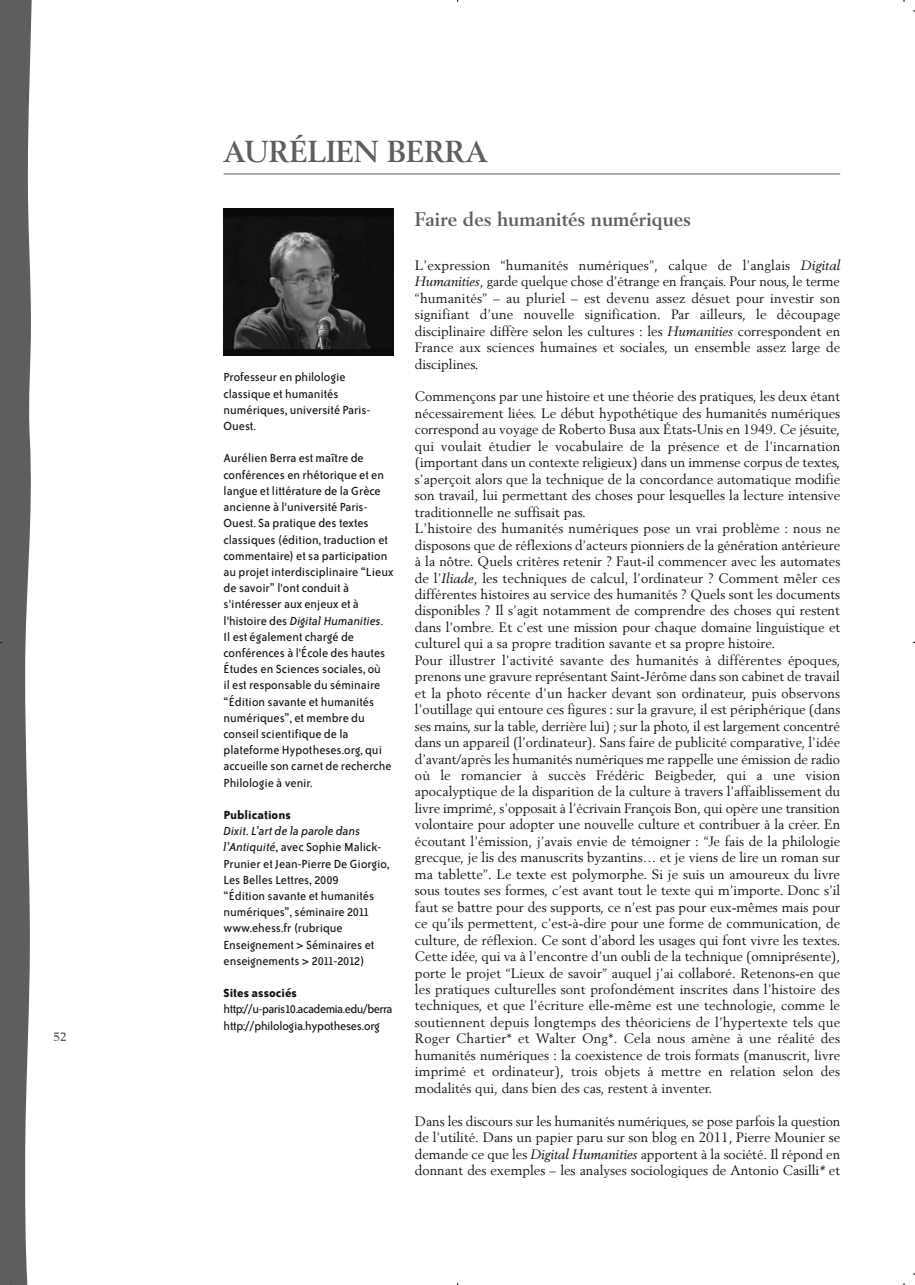
<style>
.page{position:relative;width:915px;height:1285px;background:#fff}
.page>*{position:absolute;margin:0;border:0;box-sizing:border-box;transform-origin:0 0}
.t1{font:700 30px "Berling";color:#5e5e5e}
.t2{font:700 19.5px "Berling";color:#5e5e5e}
.t3{font:13.5px/16.5px "Berling";color:#131313;text-align:justify}
.t4{font:13.5px/16.2px "Bailey Sans ITC Std";color:#131313}
.t5{font:13.5px/16.2px "Bailey Sans ITC Std";letter-spacing:-.035em;color:#131313}
.t6{font:700 13.5px "Bailey Sans ITC Std";color:#131313}
.t7{font:700 12px "Berling";color:#5e5e5e}
.s1{font-style:italic}
.s2{font-family:"Cambria";font-style:italic}
</style>
<div class="page">
<hr style="left:224px;top:174px;width:616px;height:1px;background:#5e5e5e">
<img style="left:224px;top:209px;width:170px;height:147px">
<hr style="left:437px;top:0;width:42px;height:1px;background:#000">
<hr style="left:437px;top:1284px;width:42px;height:1px;background:#000">
<svg style="left:0;top:0;width:32px;height:1285px;background:#6e6e6e"></svg>
<hr style="left:914px;top:621px;width:1px;height:42px;background:#000">
<p class="t7" style="left:54px;top:1032px;width:15px">52</p>
<h1 class="t1" style="left:224px;top:140px;width:266px">AURÉLIEN BERRA</h1>
<p class="t4" style="left:224px;top:370px;width:148px">Professeur en philologie classique et humanités numériques, université Paris-<br>Ouest.</p>
<p class="t4" style="left:224px;top:451px;width:171px">Aurélien Berra est maître de conférences en rhétorique et en langue et littérature de la Grèce ancienne à l'université Paris-<br>Ouest. Sa pratique des textes classiques (édition, traduction et commentaire) et sa participation au projet interdisciplinaire “Lieux de savoir” l'ont conduit à s'intéresser aux enjeux et à l'histoire des <span class="s1">Digital Humanities</span>.<br>Il est également chargé de conférences à l'École des hautes<br>Études en Sciences sociales, où<br>il est responsable du séminaire “Édition savante et humanités numériques”, et membre du conseil scientifique de la plateforme Hypotheses.org, qui accueille son carnet de recherche<br>Philologie à venir.</p>
<p class="t6" style="left:224px;top:810px;width:69px">Publications</p>
<p class="t4" style="left:224px;top:824px;width:167px"><span class="s1">Dixit. L’art de la parole dans l’Antiquité</span>, avec Sophie Malick-<br>Prunier et Jean-Pierre De Giorgio,<br>Les Belles Lettres, 2009<br>“Édition savante et humanités numériques”, séminaire 2011 www.ehess.fr (rubrique<br>Enseignement &gt; Séminaires et enseignements &gt; 2011-2012)</p>
<p class="t6" style="left:224px;top:988px;width:75px">Sites associés</p>
<p class="t5" style="left:224px;top:1002px;width:170px">http://u-paris10.academia.edu/berra http://philologia.hypotheses.org</p>
<h2 class="t2" style="left:415px;top:211px;width:278px">Faire des humanités numériques</h2>
<p class="t3" style="left:415px;top:257px;width:427px">L’expression “humanités numériques”, calque de l’anglais <span class="s1">digital humanities</span>, garde quelque chose d’étrange en français. Pour nous, le terme “humanités” – au pluriel – est devenu assez désuet pour investir son signifiant d’une nouvelle signification. Par ailleurs, le découpage disciplinaire diffère selon les cultures : les <span class="s1">humanities</span> correspondent en France aux sciences humaines et sociales, un ensemble assez large de disciplines.</p>
<p class="t3" style="left:415px;top:389px;width:427px;text-align:left">Commençons par une histoire et une théorie des pratiques, les deux étant nécessairement liées. Le début hypothétique des humanités numériques correspond au voyage de Roberto Busa aux États-Unis en 1949. Ce jésuite, qui voulait étudier le vocabulaire de la présence et de l'incarnation (important dans un contexte religieux) dans un immense corpus de textes, s’aperçoit alors que la technique de la concordance automatique modifie son travail, lui permettant des choses pour lesquelles la lecture intensive traditionnelle ne suffisait pas.<br>L’histoire des humanités numériques pose un vrai problème : nous ne disposons que de réflexions d’acteurs pionniers de la génération antérieure à la nôtre. Quels critères retenir ? Faut-il commencer avec les automates de l’<span class="s1">Iliade</span>, les techniques de calcul, l’ordinateur ? Comment mêler ces différentes histoires au service des humanités ? Quels sont les documents disponibles ? Il s’agit notamment de comprendre des choses qui restent dans l’ombre. Et c'est une mission pour chaque domaine linguistique et culturel qui a sa propre tradition savante et sa propre histoire.<br>Pour illustrer l’activité savante des humanités à différentes époques, prenons une gravure représentant Saint-Jérôme dans son cabinet de travail et la photo récente d’un hacker devant son ordinateur, puis observons l’outillage qui entoure ces figures : sur la gravure, il est périphérique (dans ses mains, sur la table, derrière lui) ; sur la photo, il est largement concentré dans un appareil (l’ordinateur). Sans faire de publicité comparative, l’idée d’avant/après les humanités numériques me rappelle une émission de radio où le romancier à succès Frédéric Beigbeder, qui a une vision apocalyptique de la disparition de la culture à travers l’affaiblissement du livre imprimé, s'opposait à l’écrivain François Bon, qui opère une transition volontaire pour adopter une nouvelle culture et contribuer à la créer. En écoutant l’émission, j’avais envie de témoigner : “Je fais de la philologie grecque, je lis des manuscrits byzantins… et je viens de lire un roman sur ma tablette”. Le texte est polymorphe. Si je suis un amoureux du livre sous toutes ses formes, c’est avant tout le texte qui m’importe. Donc s’il faut se battre pour des supports, ce n’est pas pour eux-mêmes mais pour ce qu’ils permettent, c’est-à-dire pour une forme de communication, de culture, de réflexion. Ce sont d’abord les usages qui font vivre les textes.<br>Cette idée, qui va à l’encontre d’un oubli de la technique (omniprésente), porte le projet “Lieux de savoir” auquel j’ai collaboré. Retenons-en que les pratiques culturelles sont profondément inscrites dans l’histoire des techniques, et que l’écriture elle-même est une technologie, comme le soutiennent depuis longtemps des théoriciens de l’hypertexte tels que Roger Chartier* et Walter Ong*. Cela nous amène à une réalité des humanités numériques : la coexistence de trois formats (manuscrit, livre imprimé et ordinateur), trois objets à mettre en relation selon des modalités qui, dans bien des cas, restent à inventer.</p>
<p class="t3" style="left:415px;top:1113px;width:427px">Dans les discours sur les humanités numériques, se pose parfois la question de l’utilité. Dans un papier paru sur son blog en 2011, Pierre Mounier se demande ce que les <span class="s1">digital humanities</span> apportent à la société. Il répond en donnant des exemples – les analyses sociologiques de Antonio Casilli<span class="s2">*</span> et</p>
</div>
